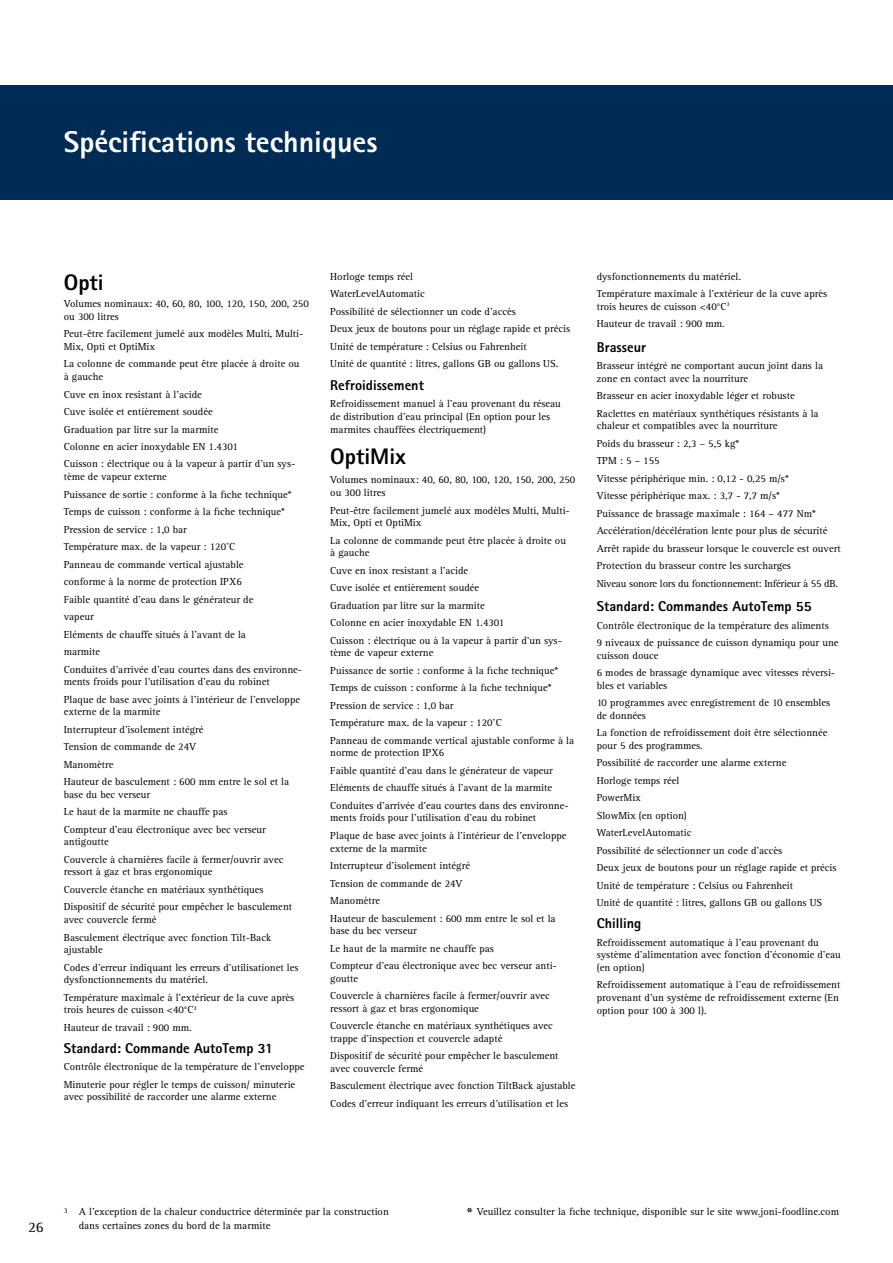
<style>
.page{position:relative;width:893px;height:1263px;background:#fff}
.page>*{position:absolute;margin:0;border:0;box-sizing:border-box;transform-origin:0 0}
.t1{font:800 30px "Rotis Sans Serif";color:#fff}
.t2{font:800 22.5px "Rotis Sans Serif";color:#000}
.t3{font:15px "Rotis Serif";color:#000}
.t4{font:800 14.25px "Rotis Sans Serif";color:#000}
.t5{font:10.5px/17.5px "Rotis Serif";color:#000}
.s1{font-size:16.5px}
</style>
<div class="page">
<div style="left:0;top:85px;width:893px;height:115px;background:#002b54"></div>
<h1 class="t1" style="left:64px;top:122px;width:315px">Spécifications techniques</h1>
<h2 class="t2" style="left:64px;top:268px;width:41px">Opti</h2>
<p class="t5" style="left:64px;top:298px;width:247px;line-height:12.6px">Volumes nominaux: 40, 60, 80, 100, 120, 150, 200, 250 ou 300 litres</p>
<p class="t5" style="left:64px;top:328px;width:241px;line-height:12.6px">Peut-être facilement jumelé aux modèles Multi, Multi-<br>Mix, Opti et OptiMix</p>
<p class="t5" style="left:64px;top:358px;width:237px;line-height:12.6px">La colonne de commande peut être placée à droite ou à gauche</p>
<p class="t5" style="left:64px;top:386px;width:233px">Cuve en inox resistant à l’acide<br>Cuve isolée et entièrement soudée<br>Graduation par litre sur la marmite<br>Colonne en acier inoxydable EN 1.4301<br>Cuisson : électrique ou à la vapeur à partir d’un sys-</p>
<p class="t5" style="left:64px;top:468px;width:240px">tème de vapeur externe<br>Puissance de sortie : conforme à la fiche technique* Temps de cuisson : conforme à la fiche technique* Pression de service : 1,0 bar<br>Température max. de la vapeur : 120˚C<br>Panneau de commande vertical ajustable<br>conforme à la norme de protection IPX6<br>Faible quantité d’eau dans le générateur de<br>vapeur<br>Eléments de chauffe situés à l’avant de la<br>marmite<br>Conduites d’arrivée d’eau courtes dans des environne-</p>
<p class="t5" style="left:64px;top:673px;width:238px">ments froids pour l’utilisation d’eau du robinet<br>Plaque de base avec joints à l’intérieur de l’enveloppe</p>
<p class="t5" style="left:64px;top:703px;width:227px">externe de la marmite<br>Interrupteur d’isolement intégré<br>Tension de commande de 24V<br>Manomètre<br>Hauteur de basculement : 600 mm entre le sol et la</p>
<p class="t5" style="left:64px;top:786px;width:204px">base du bec verseur<br>Le haut de la marmite ne chauffe pas<br>Compteur d’eau électronique avec bec verseur</p>
<p class="t5" style="left:64px;top:833px;width:221px">antigoutte<br>Couvercle à charnières facile à fermer/ouvrir avec</p>
<p class="t5" style="left:64px;top:863px;width:230px">ressort à gaz et bras ergonomique<br>Couvercle étanche en matériaux synthétiques<br>Dispositif de sécurité pour empêcher le basculement</p>
<p class="t5" style="left:64px;top:911px;width:209px">avec couvercle fermé<br>Basculement électrique avec fonction Tilt-Back</p>
<p class="t5" style="left:64px;top:941px;width:236px">ajustable<br>Codes d’erreur indiquant les erreurs d’utilisationet les</p>
<p class="t5" style="left:64px;top:971px;width:232px">dysfonctionnements du matériel.<br>Température maximale à l’extérieur de la cuve après</p>
<p class="t5" style="left:64px;top:1001px;width:134px">trois heures de cuisson &lt;40°C<sup>3<br></sup>Hauteur de travail : 900 mm.</p>
<h3 class="t4" style="left:64px;top:1039px;width:211px">Standard: Commande AutoTemp 31</h3>
<p class="t5" style="left:64px;top:1058px;width:242px">Contrôle électronique de la température de l’enveloppe<br>Minuterie pour régler le temps de cuisson/ minuterie</p>
<p class="t5" style="left:64px;top:1088px;width:214px">avec possibilité de raccorder une alarme externe</p>
<p class="t5" style="left:330px;top:268px;width:241px">Horloge temps réel<br>WaterLevelAutomatic<br>Possibilité de sélectionner un code d’accès<br>Deux jeux de boutons pour un réglage rapide et précis Unité de température : Celsius ou Fahrenheit<br>Unité de quantité : litres, gallons GB ou gallons US.</p>
<h3 class="t4" style="left:330px;top:376px;width:95px">Refroidissement</h3>
<p class="t5" style="left:330px;top:398px;width:232px;line-height:12.6px">Refroidissement manuel à l’eau provenant du réseau de distribution d’eau principal (En option pour les marmites chauffées électriquement)</p>
<h2 class="t2" style="left:330px;top:442px;width:77px">OptiMix</h2>
<p class="t5" style="left:330px;top:474px;width:247px;line-height:12.6px">Volumes nominaux: 40, 60, 80, 100, 120, 150, 200, 250 ou 300 litres</p>
<p class="t5" style="left:330px;top:504px;width:241px;line-height:12.6px">Peut-être facilement jumelé aux modèles Multi, Multi-<br>Mix, Opti et OptiMix</p>
<p class="t5" style="left:330px;top:534px;width:237px;line-height:12.6px">La colonne de commande peut être placée à droite ou à gauche</p>
<p class="t5" style="left:330px;top:562px;width:233px">Cuve en inox resistant a l’acide<br>Cuve isolée et entièrement soudée<br>Graduation par litre sur la marmite<br>Colonne en acier inoxydable EN 1.4301<br>Cuisson : électrique ou à la vapeur à partir d’un sys-</p>
<p class="t5" style="left:330px;top:644px;width:245px">tème de vapeur externe<br>Puissance de sortie : conforme à la fiche technique* Temps de cuisson : conforme à la fiche technique* Pression de service : 1,0 bar<br>Température max. de la vapeur : 120˚C<br>Panneau de commande vertical ajustable conforme à la</p>
<p class="t5" style="left:330px;top:744px;width:240px">norme de protection IPX6<br>Faible quantité d’eau dans le générateur de vapeur Eléments de chauffe situés à l’avant de la marmite Conduites d’arrivée d’eau courtes dans des environne-</p>
<p class="t5" style="left:330px;top:809px;width:238px">ments froids pour l’utilisation d’eau du robinet<br>Plaque de base avec joints à l’intérieur de l’enveloppe</p>
<p class="t5" style="left:330px;top:839px;width:227px">externe de la marmite<br>Interrupteur d’isolement intégré<br>Tension de commande de 24V<br>Manomètre<br>Hauteur de basculement : 600 mm entre le sol et la</p>
<p class="t5" style="left:330px;top:922px;width:228px">base du bec verseur<br>Le haut de la marmite ne chauffe pas<br>Compteur d’eau électronique avec bec verseur anti-</p>
<p class="t5" style="left:330px;top:970px;width:221px">goutte<br>Couvercle à charnières facile à fermer/ouvrir avec</p>
<p class="t5" style="left:330px;top:1000px;width:224px">ressort à gaz et bras ergonomique<br>Couvercle étanche en matériaux synthétiques avec</p>
<p class="t5" style="left:330px;top:1030px;width:230px">trappe d’inspection et couvercle adapté<br>Dispositif de sécurité pour empêcher le basculement</p>
<p class="t5" style="left:330px;top:1060px;width:247px">avec couvercle fermé<br>Basculement électrique avec fonction TiltBack ajustable<br>Codes d’erreur indiquant les erreurs d’utilisation et les</p>
<p class="t5" style="left:597px;top:268px;width:232px">dysfonctionnements du matériel.<br>Température maximale à l’extérieur de la cuve après</p>
<p class="t5" style="left:597px;top:298px;width:134px">trois heures de cuisson &lt;40°C<sup>3<br></sup>Hauteur de travail : 900 mm.</p>
<h3 class="t4" style="left:597px;top:338px;width:51px">Brasseur</h3>
<p class="t5" style="left:597px;top:359px;width:228px;line-height:12.6px">Brasseur intégré ne comportant aucun joint dans la zone en contact avec la nourriture</p>
<p class="t5" style="left:597px;top:387px;width:223px">Brasseur en acier inoxydable léger et robuste<br>Raclettes en matériaux synthétiques résistants à la</p>
<p class="t5" style="left:597px;top:417px;width:245px">chaleur et compatibles avec la nourriture<br>Poids du brasseur : 2,3 – 5,5 kg*<br>TPM : 5 – 155<br>Vitesse périphérique min. : 0,12 - 0,25 m/s*<br>Vitesse périphérique max. : 3,7 - 7,7 m/s*<br>Puissance de brassage maximale : 164 – 477 Nm* Accélération/décélération lente pour plus de sécurité Arrêt rapide du brasseur lorsque le couvercle est ouvert Protection du brasseur contre les surcharges<br>Niveau sonore lors du fonctionnement: Inférieur à 55 dB.</p>
<h3 class="t4" style="left:597px;top:597px;width:217px">Standard: Commandes AutoTemp 55</h3>
<p class="t5" style="left:597px;top:616px;width:243px">Contrôle électronique de la température des aliments<br>9 niveaux de puissance de cuisson dynamiqu pour une</p>
<p class="t5" style="left:597px;top:647px;width:240px">cuisson douce<br>6 modes de brassage dynamique avec vitesses réversi-</p>
<p class="t5" style="left:597px;top:677px;width:235px">bles et variables<br>10 programmes avec enregistrement de 10 ensembles</p>
<p class="t5" style="left:597px;top:707px;width:232px">de données<br>La fonction de refroidissement doit être sélectionnée</p>
<p class="t5" style="left:597px;top:737px;width:241px">pour 5 des programmes.<br>Possibilité de raccorder une alarme externe<br>Horloge temps réel<br>PowerMix<br>SlowMix (en option)<br>WaterLevelAutomatic<br>Possibilité de sélectionner un code d’accès<br>Deux jeux de boutons pour un réglage rapide et précis Unité de température : Celsius ou Fahrenheit<br>Unité de quantité : litres, gallons GB ou gallons US</p>
<h3 class="t4" style="left:597px;top:914px;width:46px">Chilling</h3>
<p class="t5" style="left:597px;top:936px;width:246px;line-height:12.6px">Refroidissement automatique à l’eau provenant du système d’alimentation avec fonction d’économie d’eau (en option)</p>
<p class="t5" style="left:597px;top:979px;width:245px;line-height:12.6px">Refroidissement automatique à l’eau de refroidissement provenant d’un système de refroidissement externe (En option pour 100 à 300 l).</p>
<h3 class="t3" style="left:28px;top:1218px;width:17px">26</h3>
<p class="t5" style="left:79px;top:1205px;width:312px;line-height:13.5px;text-indent:-15px"><sup>3</sup> A l’exception de la chaleur conductrice déterminée par la construction dans certaines zones du bord de la marmite</p>
<p class="t5" style="left:467px;top:1203px;width:374px"><span class="s1">*</span> Veuillez consulter la fiche technique, disponible sur le site www.joni-foodline.com</p>
</div>
